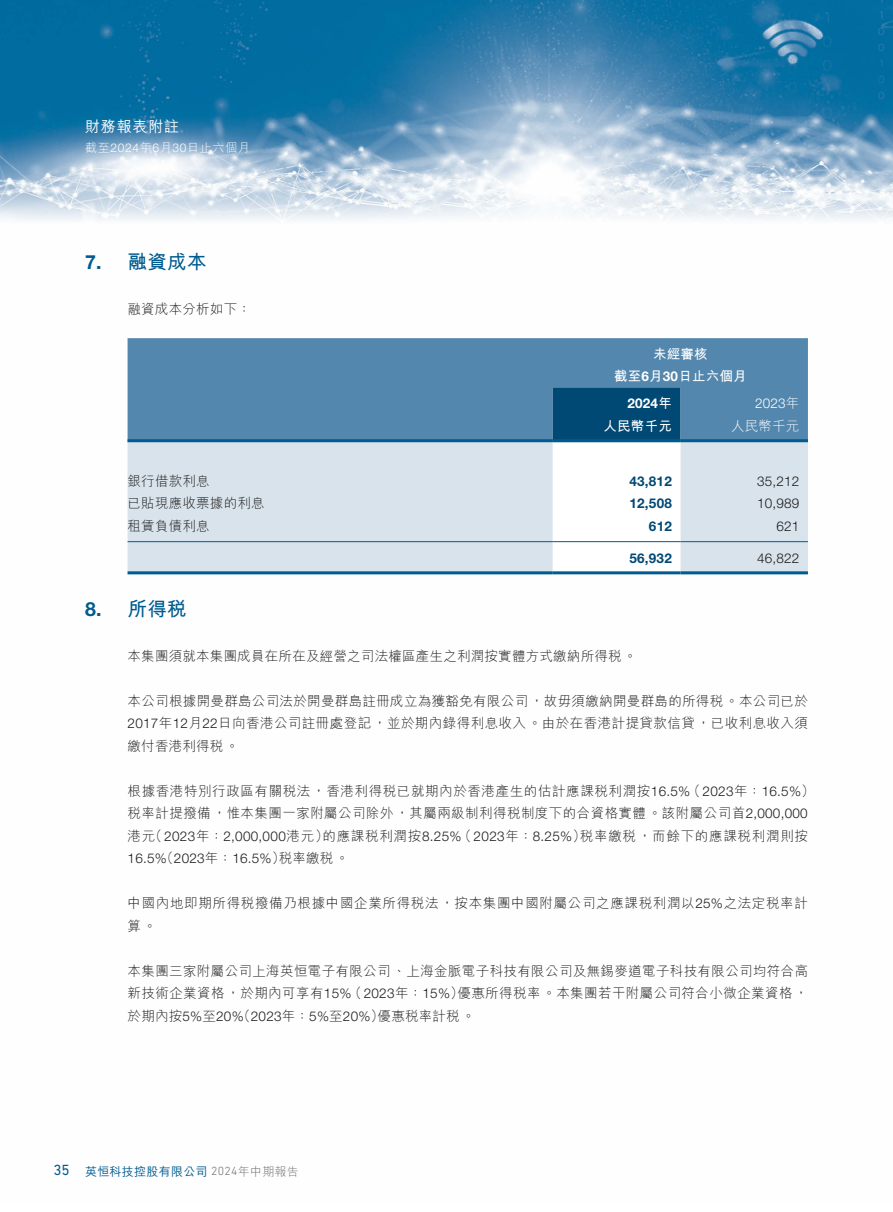
<style>
.page{position:relative;width:893px;height:1212px;background:#fff}
.page>*{position:absolute;margin:0;border:0;box-sizing:border-box;transform-origin:0 0}
.t1{font:700 19.5px "M Hei HK";letter-spacing:.015em;color:#005b8f}
.t2{font:700 19.5px "Helvetica Neue LT Pro";color:#005b8f}
.t3{font:500 15px "M Hei HK";letter-spacing:.055em;color:#fff}
.t4{font:15px "DIN Next LT Pro";color:#005b8f}
.t5{font:300 13.5px/22.5px "M Hei HK";letter-spacing:.035em;color:#1c1c1b;text-align:justify}
.t6{font:300 13.5px "Helvetica Neue LT Pro";letter-spacing:.015em;color:#1c1c1b}
.t7{font:300 13.5px "M Hei HK";letter-spacing:.015em;color:#1c1c1b}
.t8{font:300 13.5px "M Hei HK";letter-spacing:.055em;color:#1c1c1b}
.t9{font:700 13.5px "Helvetica Neue LT Pro";letter-spacing:.015em;color:#004975}
.t10{font:700 13.5px/22.5px "M Hei HK";letter-spacing:.015em;color:#fff;text-align:center}
.t11{font:300 13.5px "Helvetica Neue LT Pro";color:#fff}
.t12{font:700 13.5px "Helvetica Neue LT Pro";color:#fff}
.t13{font:300 13.5px "M Hei HK";letter-spacing:.015em;color:#fff}
.t14{font:500 12px "M Hei HK";letter-spacing:.025em;color:#005b8f}
.t15{font:300 12px "M Hei HK";letter-spacing:.055em;color:#fff}
.s1{font-family:"Helvetica Neue LT Pro"}
.s2{font-family:"M Hei HK"}
.s3{font-family:"DIN Next LT Pro";font-weight:300;color:#6f6f6f}
.s4{font-weight:300;color:#6f6f6f}
</style>
<div class="page">
<img style="left:0;top:0;width:893px;height:575px">
<div style="left:128px;top:338px;width:680px;height:101px;background:#5487ad"></div>
<div style="left:128px;top:442px;width:680px;height:129px;background:#d9e3ec"></div>
<svg style="left:553px;top:387px;width:127px;height:184px"></svg>
<hr style="left:128px;top:439px;width:425px;height:3px;background:#005b8f">
<hr style="left:553px;top:439px;width:127px;height:3px;background:#005b8f">
<hr style="left:680px;top:439px;width:128px;height:3px;background:#005b8f">
<hr style="left:128px;top:541px;width:425px;height:1px;background:#005b8f">
<hr style="left:553px;top:541px;width:127px;height:1px;background:#005b8f">
<hr style="left:680px;top:541px;width:128px;height:1px;background:#005b8f">
<hr style="left:128px;top:571px;width:425px;height:3px;background:#005b8f">
<hr style="left:553px;top:571px;width:127px;height:3px;background:#005b8f">
<hr style="left:680px;top:571px;width:128px;height:3px;background:#005b8f">
<p class="t3" style="left:85px;top:116px;width:96px">財務報表附註</p>
<p class="t15" style="left:85px;top:139px;width:166px">截至<span class="s1">2024</span>年<span class="s1">6</span>月<span class="s1">30</span>日止六個月</p>
<h1 class="t2" style="left:85px;top:250px;width:18px">7.</h1>
<h1 class="t2" style="left:85px;top:597px;width:18px">8.</h1>
<h1 class="t1" style="left:128px;top:248px;width:80px">融資成本</h1>
<p class="t7" style="left:128px;top:299px;width:125px">融資成本分析如下：</p>
<p class="t5" style="left:128px;top:469px;width:84px">銀行借款利息</p>
<p class="t7" style="left:128px;top:494px;width:139px">已貼現應收票據的利息</p>
<p class="t5" style="left:128px;top:514px;width:84px">租賃負債利息</p>
<h1 class="t1" style="left:128px;top:594px;width:61px">所得稅</h1>
<p class="t10" style="left:614px;top:342px;width:134px">未經審核<br>截至月<span class="s1">6 30</span>日止六個月</p>
<p class="t12" style="left:627px;top:395px;width:46px">2024<span class="s2">年</span></p>
<p class="t11" style="left:755px;top:395px;width:46px">2023<span class="s2">年</span></p>
<p class="t10" style="left:603px;top:414px;width:70px">人民幣千元</p>
<p class="t13" style="left:731px;top:416px;width:70px">人民幣千元</p>
<p class="t9" style="left:629px;top:472px;width:44px">43,812</p>
<p class="t6" style="left:757px;top:472px;width:44px">35,212</p>
<p class="t9" style="left:629px;top:495px;width:44px">12,508</p>
<p class="t6" style="left:757px;top:495px;width:44px">10,989</p>
<p class="t9" style="left:649px;top:517px;width:24px">612</p>
<p class="t6" style="left:776px;top:517px;width:24px">621</p>
<p class="t9" style="left:629px;top:550px;width:44px">56,932</p>
<p class="t6" style="left:757px;top:550px;width:44px">46,822</p>
<p class="t7" style="left:128px;top:646px;width:511px">本集團須就本集團成員在所在及經營之司法權區產生之利潤按實體方式繳納所得稅。</p>
<p class="t5" style="left:128px;top:689px;width:682px">本公司根據開曼群島公司法於開曼群島註冊成立為獲豁免有限公司，故毋須繳納開曼群島的所得稅。本公司已於<span class="s1">2017</span>年<span class="s1">12</span>月<span class="s1">22</span>日向香港公司註冊處登記，並於期內錄得利息收入。由於在香港計提貸款信貸，已收利息收入須繳付香港利得稅。</p>
<p class="t6" style="left:687px;top:783px;width:129px"><span class="s2">（</span>2023<span class="s2">年：</span>16.5%<span class="s2">(</span></p>
<p class="t5" style="left:128px;top:779px;width:564px">根據香港特別行政區有關稅法，香港利得稅已就期內於香港產生的估計應課稅利潤按<span class="s1">16.5%</span></p>
<p class="t5" style="left:128px;top:802px;width:682px">稅率計提撥備，惟本集團一家附屬公司除外，其屬兩級制利得稅制度下的合資格實體。該附屬公司首<span class="s1">2,000,000</span></p>
<p class="t8" style="left:580px;top:826px;width:230px">稅率繳稅，而餘下的應課稅利潤則按</p>
<p class="t6" style="left:149px;top:828px;width:181px"><span class="s2">（</span>2023<span class="s2">年：</span>2,000,000<span class="s2">港元）</span></p>
<p class="t6" style="left:458px;top:828px;width:129px"><span class="s2">（</span>2023<span class="s2">年：</span>8.25%<span class="s2">）</span></p>
<p class="t8" style="left:322px;top:826px;width:140px">的應課稅利潤按<span class="s1">8.25%</span></p>
<p class="t5" style="left:128px;top:824px;width:29px">港元</p>
<p class="t6" style="left:160px;top:850px;width:127px"><span class="s2">（</span>2023<span class="s2">年：</span>16.5%<span class="s2">）</span></p>
<p class="t5" style="left:279px;top:847px;width:72px">稅率繳稅。</p>
<p class="t6" style="left:128px;top:850px;width:41px">16.5%</p>
<p class="t5" style="left:128px;top:892px;width:682px">中國內地即期所得稅撥備乃根據中國企業所得稅法，按本集團中國附屬公司之應課稅利潤以<span class="s1">25%</span>之法定稅率計算。</p>
<p class="t5" style="left:128px;top:959px;width:682px;text-align:right">本集團三家附屬公司上海英恒電子有限公司、上海金脈電子科技有限公司及無錫麥道電子科技有限公司均符合高優惠所得稅率。本集團若干附屬公司符合小微企業資格，</p>
<p class="t6" style="left:348px;top:985px;width:117px"><span class="s2">（</span>2023<span class="s2">年：</span>15%<span class="s2">）</span></p>
<p class="t5" style="left:128px;top:982px;width:225px">新技術企業資格，於期內可享有<span class="s1">15%</span></p>
<p class="t6" style="left:237px;top:1008px;width:148px"><span class="s2">（</span>2023<span class="s2">年：</span>5%<span class="s2">至</span>20%<span class="s2">）</span></p>
<p class="t5" style="left:128px;top:1004px;width:118px">於期內按<span class="s1">5%</span>至<span class="s1">20%</span></p>
<p class="t5" style="left:378px;top:1004px;width:99px">優惠稅率計稅。</p>
<p class="t4" style="left:54px;top:1161px;width:18px">35</p>
<p class="t14" style="left:85px;top:1163px;width:215px">英恒科技控股有限公司 <span class="s3">2024</span><span class="s4">年中期報告</span></p>
</div>
